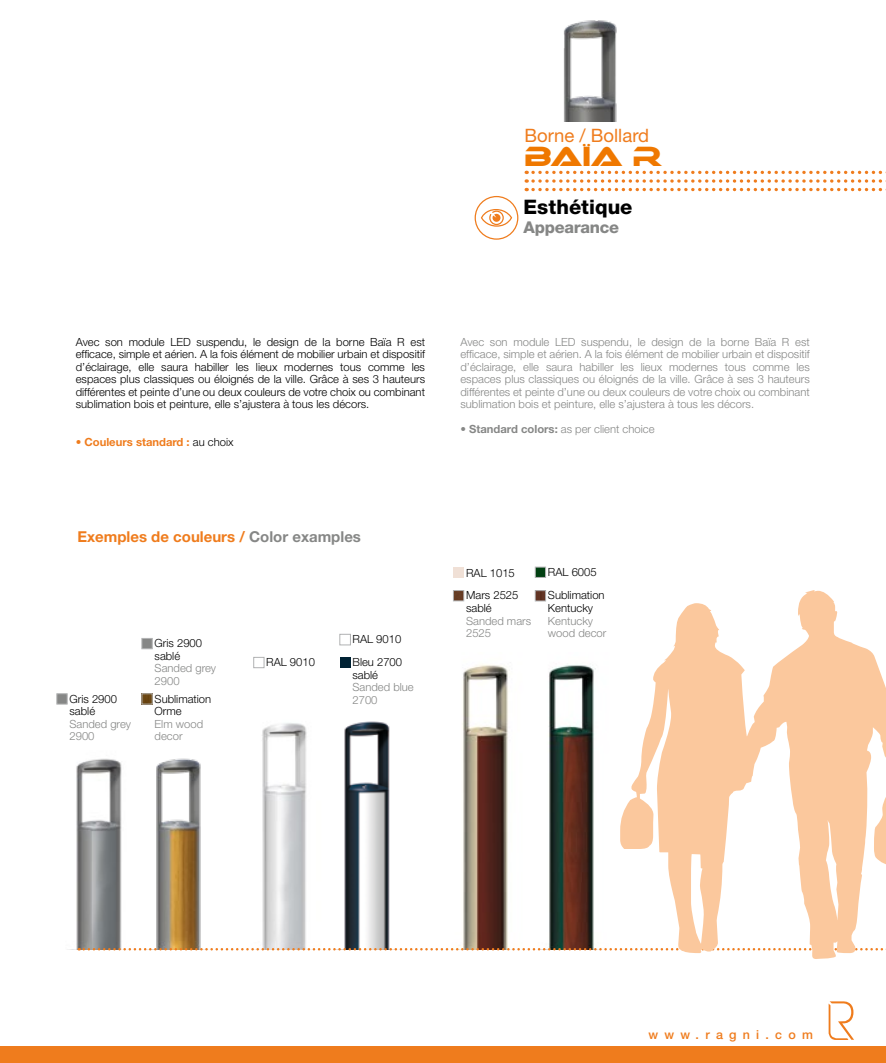
<style>
.page{position:relative;width:886px;height:1063px;background:#fff}
.page>*{position:absolute;margin:0;border:0;box-sizing:border-box;transform-origin:0 0}
.t1{font:26.25px "Ethnocentric";color:#ef7800}
.t2{font:800 20px "Helvetica Neue LT Std";color:#000}
.t3{font:18.5px "Helvetica Neue LT Std";color:#ef7c1d}
.t4{font:800 16.25px "Helvetica Neue LT Std";letter-spacing:-.02em;color:#868786}
.t5{font:700 15px "Helvetica Neue LT Std";color:#ef7c1d}
.t6{font:500 12.5px "Helvetica Neue LT Std";letter-spacing:.5em;color:#ef7c1d}
.t7{font:300 11.25px/12.5px "Helvetica Neue LT Std";color:#868786}
.t8{font:300 11.25px/12.5px "Helvetica Neue LT Std";color:#000}
.t9{font:700 11.25px "Helvetica Neue LT Std";color:#ef7c1d}
.s1{font-weight:500}
.s2{font-weight:300;color:#000}
.s3{color:#868786}
.s4{font-weight:700}
</style>
<div class="page">
<svg style="left:526px;top:171px;width:1px;height:20px"></svg>
<svg style="left:533px;top:171px;width:353px;height:20px"></svg>
<img style="left:563px;top:20px;width:54px;height:102px">
<img style="left:156px;top:758px;width:45px;height:190px">
<img style="left:76px;top:758px;width:46px;height:191px">
<img style="left:262px;top:723px;width:45px;height:225px">
<img style="left:344px;top:721px;width:46px;height:227px">
<img style="left:549px;top:665px;width:47px;height:283px">
<img style="left:462px;top:664px;width:46px;height:284px">
<div style="left:481px;top:209px;width:31px;height:18px;border:1px solid #ef7c1d;border-radius:50%"></div>
<svg style="left:489px;top:210px;width:15px;height:16px"></svg>
<div style="left:475px;top:196px;width:43px;height:44px;border:1px solid #ef7c1d;border-radius:50%"></div>
<div style="left:453px;top:567px;width:11px;height:10px;background:#f0e0d6"></div>
<div style="left:254px;top:657px;width:10px;height:11px;background:#fff;border:1px solid #b1b2b3"></div>
<div style="left:57px;top:694px;width:10px;height:10px;background:#868786;border:1px solid #b1b2b3"></div>
<div style="left:142px;top:638px;width:10px;height:11px;background:#868786;border:1px solid #b1b2b3"></div>
<div style="left:535px;top:567px;width:11px;height:11px;background:#003f11;border:1px solid #b1b2b3"></div>
<svg style="left:455px;top:592px;width:7px;height:7px"></svg>
<div style="left:453px;top:590px;width:11px;height:11px;border:1px solid #b1b2b3"></div>
<svg style="left:144px;top:696px;width:6px;height:6px"></svg>
<svg style="left:537px;top:592px;width:7px;height:7px"></svg>
<div style="left:535px;top:590px;width:11px;height:11px;border:1px solid #b1b2b3"></div>
<div style="left:340px;top:657px;width:10px;height:11px;background:#002234"></div>
<div style="left:340px;top:634px;width:11px;height:11px;background:#fff;border:1px solid #b1b2b3"></div>
<svg style="left:79px;top:948px;width:541px;height:3px"></svg>
<svg style="left:620px;top:590px;width:266px;height:369px;fill:#fbc89d"></svg>
<svg style="left:828px;top:1001px;width:26px;height:39px"></svg>
<div style="left:0;top:1046px;width:886px;height:17px;background:#ef7c1d"></div>
<h3 class="t3" style="left:524px;top:124px;width:126px">Borne / Bollard</h3>
<h1 class="t1" style="left:524px;top:143px;width:140px">BAÏA R</h1>
<h2 class="t2" style="left:523px;top:195px;width:110px">Esthétique</h2>
<h3 class="t4" style="left:523px;top:218px;width:97px">Appearance</h3>
<p class="t8" style="left:76px;top:335px;width:351px;text-align:justify">Avec son module LED suspendu, le design de la borne Baïa R est efficace, simple et aérien. A la fois élément de mobilier urbain et dispositif d’éclairage, elle saura habiller les lieux modernes tous comme les espaces plus classiques ou éloignés de la ville. Grâce à ses 3 hauteurs différentes et peinte d’une ou deux couleurs de votre choix ou combinant sublimation bois et peinture, elle s’ajustera à tous les décors.</p>
<p class="t9" style="left:76px;top:435px;width:159px"><span class="s1">•</span> Couleurs standard : <span class="s2">au choix</span></p>
<h3 class="t5" style="left:77px;top:528px;width:285px">Exemples de couleurs / <span class="s3">Color examples</span></h3>
<p class="t8" style="left:70px;top:692px;width:49px">Gris 2900 sablé</p>
<p class="t7" style="left:70px;top:717px;width:63px">Sanded grey<br>2900</p>
<p class="t8" style="left:155px;top:637px;width:49px">Gris 2900 sablé</p>
<p class="t7" style="left:155px;top:662px;width:63px">Sanded grey<br>2900</p>
<p class="t8" style="left:155px;top:692px;width:58px">Sublimation<br>Orme</p>
<p class="t7" style="left:155px;top:717px;width:50px">Elm wood decor</p>
<p class="t8" style="left:266px;top:656px;width:50px">RAL 9010</p>
<p class="t8" style="left:352px;top:633px;width:50px">RAL 9010</p>
<p class="t8" style="left:352px;top:656px;width:51px">Bleu 2700 sablé</p>
<p class="t7" style="left:352px;top:681px;width:63px">Sanded blue<br>2700</p>
<p class="t7" style="left:460px;top:335px;width:351px;text-align:justify">Avec son module LED suspendu, le design de la borne Baïa R est efficace, simple et aérien. A la fois élément de mobilier urbain et dispositif d’éclairage, elle saura habiller les lieux modernes tous comme les espaces plus classiques ou éloignés de la ville. Grâce à ses 3 hauteurs différentes et peinte d’une ou deux couleurs de votre choix ou combinant sublimation bois et peinture, elle s’ajustera à tous les décors.</p>
<p class="t7" style="left:460px;top:423px;width:196px"><span class="s1">•</span> <span class="s4">Standard colors:</span> as per client choice</p>
<p class="t8" style="left:466px;top:566px;width:50px">RAL 1015</p>
<p class="t8" style="left:548px;top:565px;width:50px">RAL 6005</p>
<p class="t8" style="left:466px;top:589px;width:54px">Mars 2525 sablé</p>
<p class="t8" style="left:548px;top:589px;width:58px">Sublimation<br>Kentucky</p>
<p class="t7" style="left:466px;top:614px;width:67px">Sanded mars<br>2525</p>
<p class="t7" style="left:548px;top:614px;width:60px">Kentucky wood decor</p>
<p class="t6" style="left:648px;top:1027px;width:166px">www.ragni.com</p>
</div>
